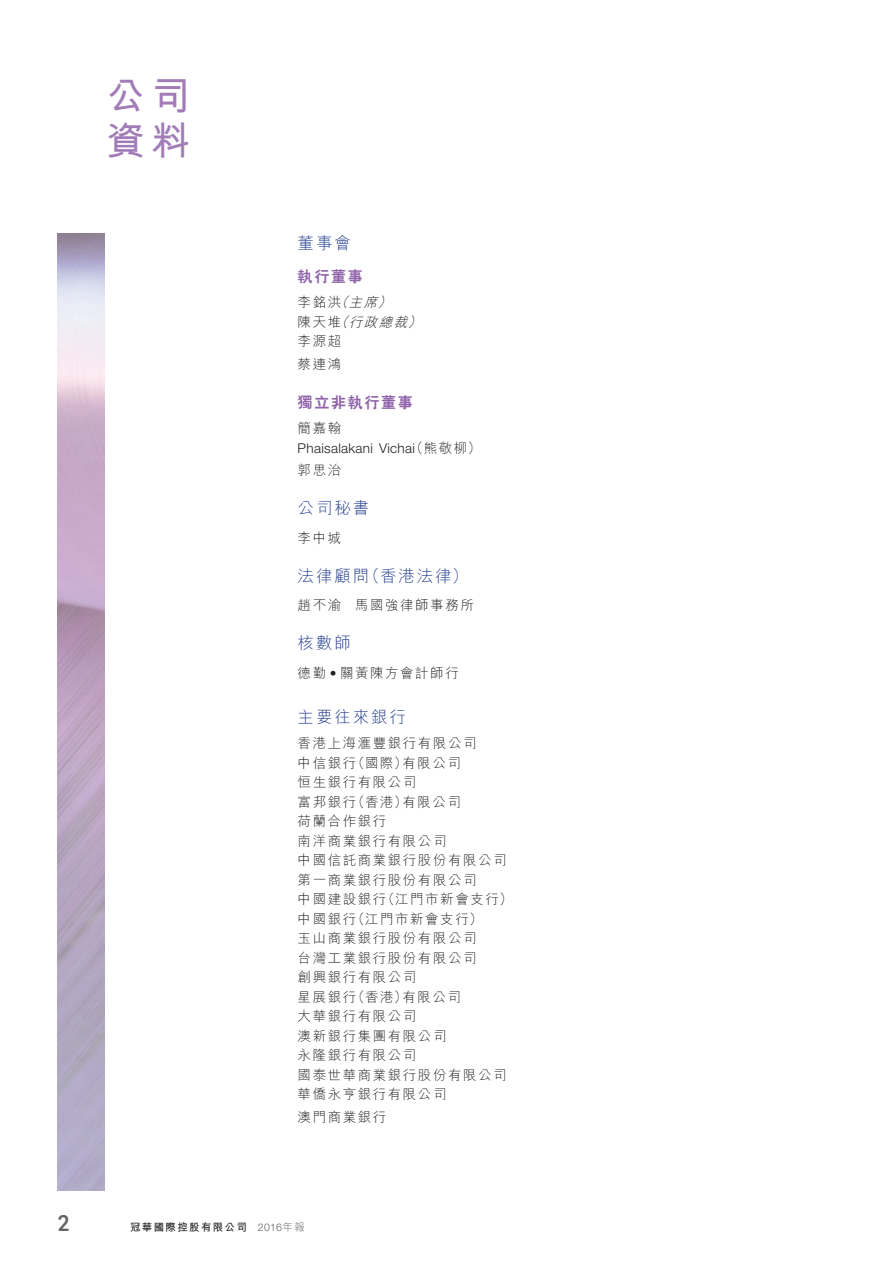
<style>
.page{position:relative;width:893px;height:1263px;background:#fff}
.page>*{position:absolute;margin:0;border:0;box-sizing:border-box;transform-origin:0 0}
.t1{font:700 39px/45px "M Hei HK";color:#a17cb7}
.t2{font:22.5px "BNPP Sans";color:#636366}
._03_H1{font:300 16.5px "M Hei HK";letter-spacing:.115em;color:#253f8e}
._04___H2{font:800 15px "C Hei 2 HK";letter-spacing:.115em;color:#9063aa}
._11_P0{font:300 13.5px/19.5px "M Hei HK";letter-spacing:.115em;color:#231f20}
._11_P0-2{font:300 13.5px/19.5px "Helvetica Neue LT Std";letter-spacing:.025em;color:#231f20}
._11_P0-3{font:italic 300 13.5px/19.5px "M Hei HK";color:#231f20}
.t3{font:700 10.5px "M Hei HK";letter-spacing:.125em;color:#231f20}
.s1{font-style:normal}
.s2{font-family:"M Hei HK"}
.s3{font-family:"Helvetica Neue LT Std"}
.s4{font-family:"Helvetica Neue LT Std";font-weight:300;color:#636366}
.s5{font-weight:300;color:#636366}
</style>
<div class="page">
<h1 class="t1" style="left:106px;top:70px;width:85px">公司資料</h1>
<p class="_03_H1" style="left:298px;top:231px;width:55px">董事會</p>
<p class="_04___H2" style="left:298px;top:266px;width:67px">執行董事</p>
<p class="_11_P0-3" style="left:298px;top:292px;width:130px"><span class="s1">李銘洪</span>（主席）<br><span class="s1">陳天堆</span>（行政總裁）<span class="s1">李源超</span></p>
<p class="_11_P0" style="left:298px;top:353px;width:45px">蔡連鴻</p>
<p class="_04___H2" style="left:298px;top:392px;width:117px">獨立非執行董事</p>
<p class="_11_P0-2" style="left:298px;top:418px;width:185px"><span class="s2">簡嘉翰<br></span>Phaisalakani Vichai<span class="s2">（熊敬柳）</span></p>
<p class="_11_P0" style="left:298px;top:460px;width:45px">郭思治</p>
<p class="_03_H1" style="left:298px;top:496px;width:73px">公司秘書</p>
<p class="_11_P0" style="left:298px;top:527px;width:45px">李中城</p>
<p class="_03_H1" style="left:298px;top:564px;width:172px">法律顧問（香港法律）</p>
<p class="_11_P0" style="left:298px;top:595px;width:178px">趙不渝 馬國強律師事務所</p>
<p class="_03_H1" style="left:298px;top:631px;width:55px">核數師</p>
<p class="_11_P0" style="left:298px;top:662px;width:163px">德勤<span class="s3">•</span> 關黃陳方會計師行</p>
<p class="_03_H1" style="left:298px;top:705px;width:110px">主要往來銀行</p>
<p class="_11_P0" style="left:298px;top:733px;width:216px">香港上海滙豐銀行有限公司<br>中信銀行（國際）有限公司<br>恒生銀行有限公司<br>富邦銀行（香港）有限公司<br>荷蘭合作銀行<br>南洋商業銀行有限公司<br>中國信託商業銀行股份有限公司第一商業銀行股份有限公司<br>中國建設銀行（江門市新會支行）中國銀行（江門市新會支行）<br>玉山商業銀行股份有限公司<br>台灣工業銀行股份有限公司<br>創興銀行有限公司<br>星展銀行（香港）有限公司<br>大華銀行有限公司<br>澳新銀行集團有限公司<br>永隆銀行有限公司<br>國泰世華商業銀行股份有限公司華僑永亨銀行有限公司</p>
<p class="_11_P0" style="left:298px;top:1106px;width:90px">澳門商業銀行</p>
<p class="t2" style="left:58px;top:1207px;width:13px">2</p>
<p class="t3" style="left:130px;top:1219px;width:176px">冠華國際控股有限公司 <span class="s4">2016</span><span class="s5">年報</span></p>
</div>
